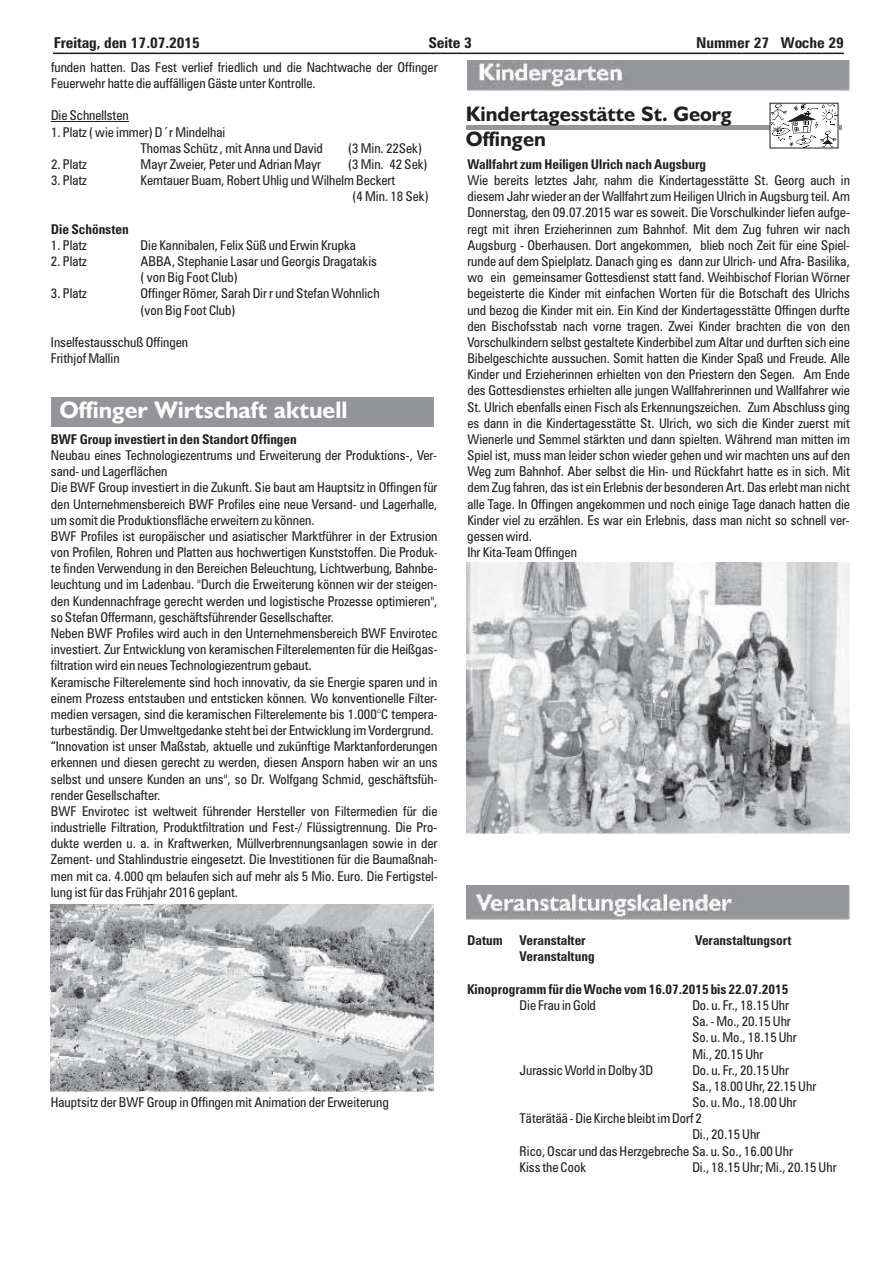
<style>
.page{position:relative;width:893px;height:1263px;background:#fff}
.page>*{position:absolute;margin:0;border:0;box-sizing:border-box;transform-origin:0 0}
.t1{font:700 24px "Humanist 521 BT";color:#fff}
.t2{font:700 21px/25.2px "Humanist 521 BT";color:#231f20}
.t3{font:700 condensed 15px "Zurich BT";letter-spacing:-.005em;color:#231f20;scale:1.04 1}
.t4{font:condensed 13.5px/16.2px "Zurich BT";color:#231f20}
.t5{font:700 condensed 13.5px "Zurich BT";color:#231f20}
</style>
<div class="page">
<hr style="left:51px;top:122px;width:78px;height:1px;background:#231f20">
<hr style="left:53px;top:53px;width:791px;height:1px;background:#231f20">
<div style="left:51px;top:397px;width:383px;height:29px;background:#939598"></div>
<img style="left:51px;top:904px;width:382px;height:187px">
<img style="left:467px;top:61px;width:382px;height:29px">
<hr style="left:466px;top:125px;width:376px;height:4px;background:#939598">
<svg style="left:770px;top:104px;width:67px;height:45px"></svg>
<img style="left:466px;top:563px;width:383px;height:270px">
<img style="left:466px;top:885px;width:383px;height:34px">
<p class="t3" style="left:54px;top:37px;width:142px">Freitag, den 17.07.2015</p>
<p class="t3" style="left:428px;top:37px;width:43px">Seite 3</p>
<p class="t3" style="left:696px;top:37px;width:144px">Nummer 27 Woche 29</p>
<p class="t4" style="left:51px;top:60px;width:388px">funden hatten. Das Fest verlief friedlich und die Nachtwache der Offinger<br>Feuerwehr hatte die auffälligen Gäste unter Kontrolle.</p>
<p class="t4" style="left:51px;top:109px;width:79px">Die Schnellsten</p>
<p class="t4" style="left:141px;top:125px;width:184px;text-indent:-90px">1. Platz ( wie immer) D´r Mindelhai<br>Thomas Schütz , mit Anna und David</p>
<p class="t4" style="left:348px;top:141px;width:75px">(3 Min. 22Sek)</p>
<h2 class="t2" style="left:466px;top:103px;width:268px">Kindertagesstätte St. Georg<br>Offingen</h2>
<p class="t4" style="left:51px;top:157px;width:37px">2. Platz</p>
<p class="t4" style="left:141px;top:157px;width:182px">Mayr Zweier, Peter und Adrian Mayr</p>
<p class="t4" style="left:348px;top:157px;width:81px">(3 Min. 42 Sek)</p>
<p class="t5" style="left:467px;top:159px;width:240px">Wallfahrt zum Heiligen Ulrich nach Augsburg</p>
<p class="t4" style="left:51px;top:173px;width:37px">3. Platz</p>
<p class="t4" style="left:141px;top:173px;width:256px">Kemtauer Buam, Robert Uhlig und Wilhelm Beckert</p>
<p class="t4" style="left:467px;top:173px;width:384px">Wie bereits letztes Jahr, nahm die Kindertagesstätte St. Georg auch in</p>
<p class="t4" style="left:352px;top:190px;width:78px">(4 Min. 18 Sek)</p>
<p class="t4" style="left:467px;top:190px;width:384px">diesem Jahr wieder an der Wallfahrt zum Heiligen Ulrich in Augsburg teil. Am<br>Donnerstag, den 09.07.2015 war es soweit. Die Vorschulkinder liefen aufge-</p>
<p class="t5" style="left:51px;top:224px;width:79px">Die Schönsten</p>
<p class="t4" style="left:467px;top:222px;width:384px">regt mit ihren Erzieherinnen zum Bahnhof. Mit dem Zug fuhren wir nach</p>
<p class="t4" style="left:51px;top:238px;width:37px">1. Platz</p>
<p class="t4" style="left:141px;top:238px;width:217px">Die Kannibalen, Felix Süß und Erwin Krupka</p>
<p class="t4" style="left:467px;top:238px;width:384px">Augsburg - Oberhausen. Dort angekommen, blieb noch Zeit für eine Spiel-</p>
<p class="t4" style="left:51px;top:254px;width:37px">2. Platz</p>
<p class="t4" style="left:141px;top:254px;width:238px">ABBA, Stephanie Lasar und Georgis Dragatakis</p>
<p class="t4" style="left:467px;top:254px;width:384px">runde auf dem Spielplatz. Danach ging es dann zur Ulrich- und Afra- Basilika,</p>
<p class="t4" style="left:141px;top:271px;width:98px">( von Big Foot Club)</p>
<p class="t4" style="left:467px;top:271px;width:384px">wo ein gemeinsamer Gottesdienst statt fand. Weihbischof Florian Wörner</p>
<p class="t4" style="left:51px;top:287px;width:37px">3. Platz</p>
<p class="t4" style="left:141px;top:287px;width:240px">Offinger Römer, Sarah Dir r und Stefan Wohnlich</p>
<p class="t4" style="left:467px;top:287px;width:384px">begeisterte die Kinder mit einfachen Worten für die Botschaft des Ulrichs</p>
<p class="t4" style="left:141px;top:303px;width:96px">(von Big Foot Club)</p>
<p class="t4" style="left:467px;top:303px;width:384px">und bezog die Kinder mit ein. Ein Kind der Kindertagesstätte Offingen durfte den Bischofsstab nach vorne tragen. Zwei Kinder brachten die von den</p>
<p class="t4" style="left:51px;top:335px;width:139px">Inselfestausschuß Offingen</p>
<p class="t4" style="left:467px;top:335px;width:384px">Vorschulkindern selbst gestaltete Kinderbibel zum Altar und durften sich eine</p>
<p class="t4" style="left:51px;top:351px;width:70px">Frithjof Mallin</p>
<p class="t4" style="left:467px;top:351px;width:384px;text-align:justify">Bibelgeschichte aussuchen. Somit hatten die Kinder Spaß und Freude. Alle Kinder und Erzieherinnen erhielten von den Priestern den Segen. Am Ende des Gottesdienstes erhielten alle jungen Wallfahrerinnen und Wallfahrer wie St. Ulrich ebenfalls einen Fisch als Erkennungszeichen. Zum Abschluss ging es dann in die Kindertagesstätte St. Ulrich, wo sich die Kinder zuerst mit</p>
<p class="t5" style="left:51px;top:434px;width:247px">BWF Group investiert in den Standort Offingen</p>
<p class="t4" style="left:467px;top:432px;width:384px">Wienerle und Semmel stärkten und dann spielten. Während man mitten im</p>
<p class="t4" style="left:51px;top:448px;width:388px">Neubau eines Technologiezentrums und Erweiterung der Produktions-, Ver-</p>
<p class="t4" style="left:467px;top:448px;width:384px">Spiel ist, muss man leider schon wieder gehen und wir machten uns auf den</p>
<p class="t4" style="left:51px;top:465px;width:118px">sand- und Lagerflächen</p>
<p class="t4" style="left:467px;top:465px;width:384px">Weg zum Bahnhof. Aber selbst die Hin- und Rückfahrt hatte es in sich. Mit</p>
<p class="t4" style="left:51px;top:481px;width:388px">Die BWF Group investiert in die Zukunft. Sie baut am Hauptsitz in Offingen für</p>
<p class="t4" style="left:467px;top:481px;width:384px">dem Zug fahren, das ist ein Erlebnis der besonderen Art. Das erlebt man nicht</p>
<p class="t4" style="left:51px;top:497px;width:388px">den Unternehmensbereich BWF Profiles eine neue Versand- und Lagerhalle,</p>
<p class="t4" style="left:467px;top:497px;width:384px">alle Tage. In Offingen angekommen und noch einige Tage danach hatten die</p>
<p class="t4" style="left:51px;top:513px;width:265px">um somit die Produktionsfläche erweitern zu können.</p>
<p class="t4" style="left:467px;top:513px;width:384px">Kinder viel zu erzählen. Es war ein Erlebnis, dass man nicht so schnell ver-</p>
<p class="t4" style="left:51px;top:529px;width:388px">BWF Profiles ist europäischer und asiatischer Marktführer in der Extrusion</p>
<p class="t4" style="left:467px;top:529px;width:66px">gessen wird.</p>
<p class="t4" style="left:51px;top:545px;width:388px">von Profilen, Rohren und Platten aus hochwertigen Kunststoffen. Die Produk-</p>
<p class="t4" style="left:467px;top:545px;width:111px">Ihr Kita-Team Offingen</p>
<p class="t4" style="left:51px;top:562px;width:388px">te finden Verwendung in den Bereichen Beleuchtung, Lichtwerbung, Bahnbe&shy;leuchtung und im Ladenbau. "Durch die Erweiterung können wir der steigen&shy;den Kundennachfrage gerecht werden und logistische Prozesse optimieren", so Stefan Offermann, geschäftsführender Gesellschafter.<br>Neben BWF Profiles wird auch in den Unternehmensbereich BWF Envirotec investiert. Zur Entwicklung von keramischen Filterelementen für die Heißgas&shy;filtration wird ein neues Technologiezentrum gebaut.<br>Keramische Filterelemente sind hoch innovativ, da sie Energie sparen und in einem Prozess entstauben und entsticken können. Wo konventionelle Filter&shy;medien versagen, sind die keramischen Filterelemente bis 1.000°C tempera&shy;turbeständig. Der Umweltgedanke steht bei der Entwicklung im Vordergrund. “Innovation ist unser Maßstab, aktuelle und zukünftige Marktanforderungen erkennen und diesen gerecht zu werden, diesen Ansporn haben wir an uns selbst und unsere Kunden an uns", so Dr. Wolfgang Schmid, geschäftsfüh&shy;render Gesellschafter.<br>BWF Envirotec ist weltweit führender Hersteller von Filtermedien für die industrielle Filtration, Produktfiltration und Fest-/ Flüssigtrennung. Die Pro&shy;dukte werden u. a. in Kraftwerken, Müllverbrennungsanlagen sowie in der Zement- und Stahlindustrie eingesetzt. Die Investitionen für die Baumaßnah&shy;men mit ca. 4.000 qm belaufen sich auf mehr als 5 Mio. Euro. Die Fertigstel&shy;lung ist für das Frühjahr 2016 geplant.</p>
<h1 class="t1" style="left:60px;top:402px;width:289px">Offinger Wirtschaft aktuell</h1>
<p class="t4" style="left:51px;top:1095px;width:339px">Hauptsitz der BWF Group in Offingen mit Animation der Erweiterung</p>
<p class="t5" style="left:467px;top:936px;width:120px">Datum Veranstalter</p>
<p class="t5" style="left:695px;top:936px;width:98px">Veranstaltungsort</p>
<p class="t5" style="left:520px;top:952px;width:76px">Veranstaltung</p>
<p class="t5" style="left:467px;top:984px;width:323px">Kinoprogramm für die Woche vom 16.07.2015 bis 22.07.2015</p>
<p class="t4" style="left:520px;top:998px;width:78px">Die Frau in Gold</p>
<p class="t4" style="left:692px;top:998px;width:106px">Do. u. Fr., 18.15 Uhr<br>Sa. - Mo., 20.15 Uhr<br>So. u. Mo., 18.15 Uhr<br>Mi., 20.15 Uhr</p>
<p class="t4" style="left:520px;top:1063px;width:135px">Jurassic World in Dolby 3D</p>
<p class="t4" style="left:692px;top:1063px;width:98px">Do. u. Fr., 20.15 Uhr</p>
<p class="t4" style="left:692px;top:1079px;width:125px">Sa., 18.00 Uhr, 22.15 Uhr</p>
<p class="t4" style="left:692px;top:1095px;width:106px">So. u. Mo., 18.00 Uhr</p>
<p class="t4" style="left:520px;top:1112px;width:184px">Täterätää - Die Kirche bleibt im Dorf 2</p>
<p class="t4" style="left:692px;top:1128px;width:69px">Di., 20.15 Uhr</p>
<p class="t4" style="left:520px;top:1144px;width:275px">Rico, Oscar und das Herzgebreche Sa. u. So., 16.00 Uhr</p>
<p class="t4" style="left:520px;top:1160px;width:68px">Kiss the Cook</p>
<p class="t4" style="left:692px;top:1160px;width:146px">Di., 18.15 Uhr; Mi., 20.15 Uhr</p>
</div>
